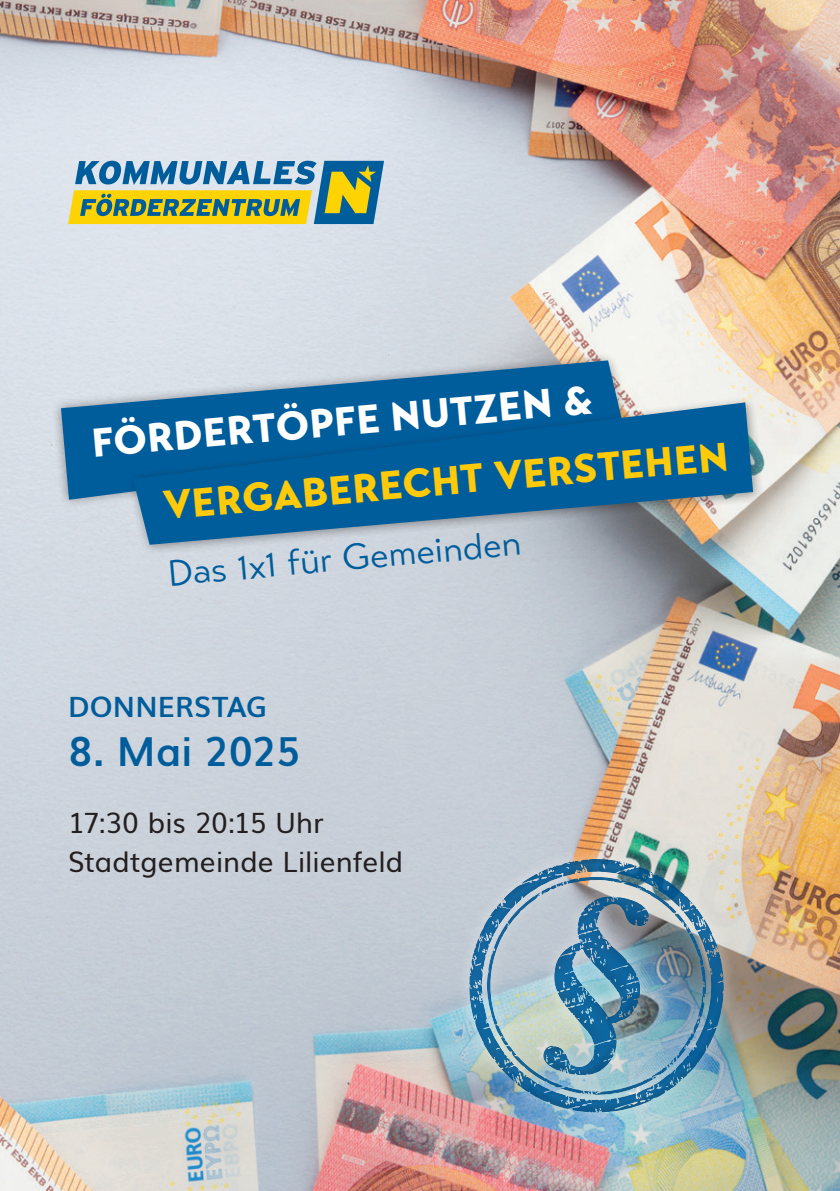
<style>
.page{position:relative;width:840px;height:1191px;background:#fff}
.page>*{position:absolute;margin:0;border:0;box-sizing:border-box;transform-origin:0 0}
.t1{font:900 40px "Transat Text";color:#feca0a}
.t2{font:900 40px "Transat Text";color:#fff}
.t3{font:700 40px "Muli";letter-spacing:-.025em;color:#005d9c}
.t4{font:36px "Transat Text Standard";color:#005d9c}
.t5{font:28px/39.2px "Muli";letter-spacing:.005em;color:#231f20}
.t6{font:700 28px "Muli";letter-spacing:.005em;color:#005d9c}
</style>
<div class="page">
<img style="left:0;top:0;width:839px;height:1191px">
<svg style="left:68px;top:161px;width:316px;height:63px;background:#90a878"></svg>
<svg style="left:50px;top:348px;width:586px;height:162px;background:#d8dbe0"></svg>
<svg style="left:61px;top:360px;width:562px;height:140px;background:#75a1c0"></svg>
<svg style="left:120px;top:391px;width:644px;height:166px;background:#86a7be"></svg>
<svg style="left:133px;top:402px;width:619px;height:143px;background:#236da0"></svg>
<img style="left:407px;top:797px;width:378px;height:377px">
<img style="left:424px;top:813px;width:343px;height:343px">
<h1 class="t2" style="left:90px;top:418px;width:503px;rotate:-5deg">FÖRDERTÖPFE NUTZEN &amp;</h1>
<h1 class="t1" style="left:161px;top:481px;width:568px;rotate:-5deg">VERGABERECHT VERSTEHEN</h1>
<p class="t4" style="left:166px;top:552px;width:355px;rotate:-5deg">Das 1x1 für Gemeinden</p>
<p class="t6" style="left:68px;top:685px;width:200px">DONNERSTAG</p>
<h1 class="t3" style="left:68px;top:719px;width:233px">8. Mai 2025</h1>
<p class="t5" style="left:68px;top:800px;width:336px">17:30 bis 20:15 Uhr<br>Stadtgemeinde Lilienfeld</p>
</div>
